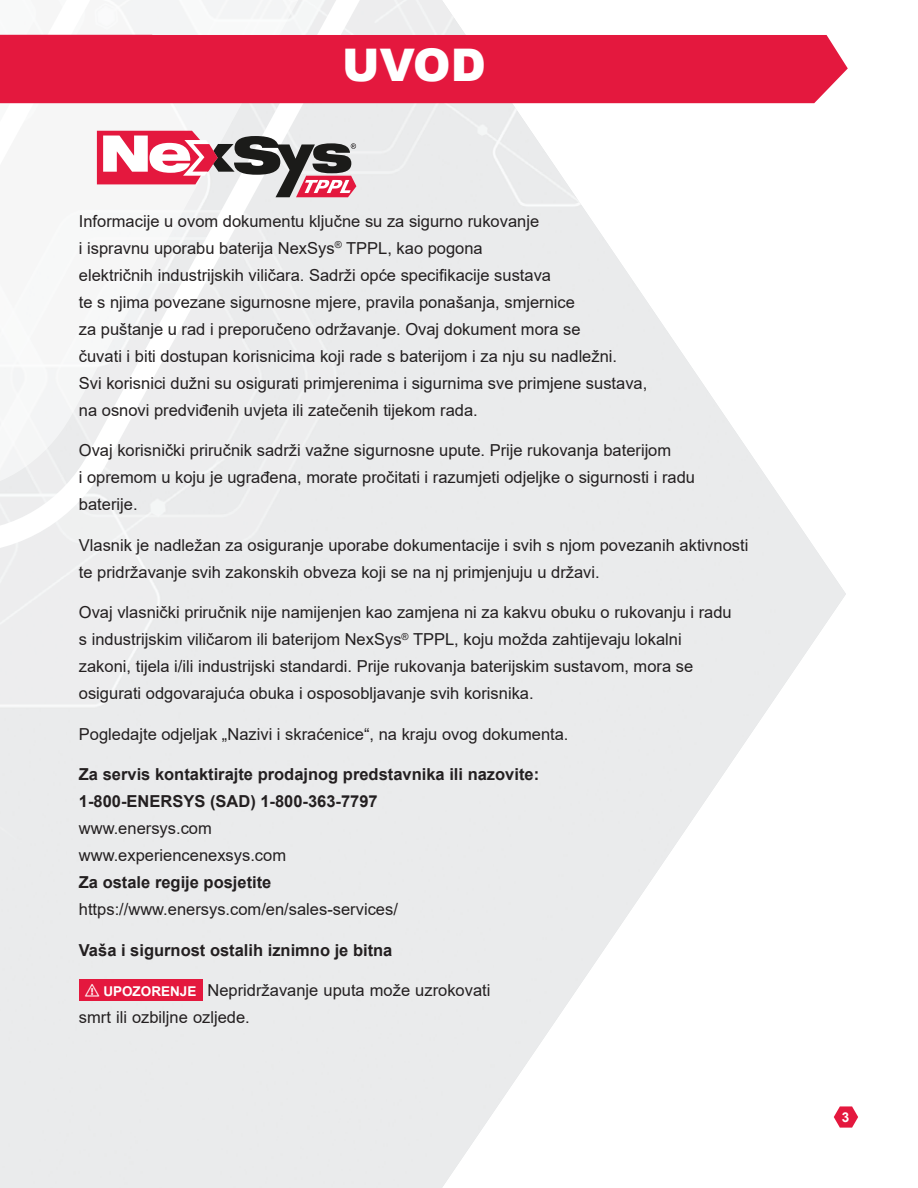
<style>
.page{position:relative;width:918px;height:1188px;background:#fff}
.page>*{position:absolute;margin:0;border:0;box-sizing:border-box;transform-origin:0 0}
.t1{font:900 45px "Arial";color:#fff}
.Labels{font:16.5px/27px "Arial";color:#231f20}
.Labels-2{font:700 16.5px "Arial";color:#231f20}
.body_double_number{font:16.5px/27px "Arial";color:#231f20}
.t2{font:700 13.5px "Arial";color:#fff}
</style>
<div class="page">
<img style="left:0;top:103px;width:846px;height:1085px">
<svg style="left:0;top:0;width:508px;height:553px;fill:#eaebec"></svg>
<svg style="left:0;top:0;width:246px;height:306px;fill:#f6f6f6"></svg>
<div style="left:79px;top:979px;width:123px;height:22px;background:#e4183e"></div>
<div style="left:193px;top:35px;width:655px;height:68px;background:#e4183e"></div>
<div style="left:0;top:35px;width:193px;height:68px;background:#e4183e"></div>
<svg style="left:97px;top:131px;width:259px;height:66px"></svg>
<svg style="left:834px;top:1106px;width:24px;height:22px"></svg>
<p class="t1" style="left:342px;top:32px;width:145px">UVOD</p>
<p class="Labels" style="left:79px;top:207px;width:570px">Informacije u ovom dokumentu ključne su za sigurno rukovanje<br>i ispravnu uporabu baterija NexSys<sup>®</sup> TPPL, kao pogona<br>električnih industrijskih viličara. Sadrži opće specifikacije sustava<br>te s njima povezane sigurnosne mjere, pravila ponašanja, smjernice<br>za puštanje u rad i preporučeno održavanje. Ovaj dokument mora se<br>čuvati i biti dostupan korisnicima koji rade s baterijom i za nju su nadležni.<br>Svi korisnici dužni su osigurati primjerenima i sigurnima sve primjene sustava, na osnovi predviđenih uvjeta ili zatečenih tijekom rada.</p>
<p class="Labels" style="left:79px;top:437px;width:618px">Ovaj korisnički priručnik sadrži važne sigurnosne upute. Prije rukovanja baterijom<br>i opremom u koju je ugrađena, morate pročitati i razumjeti odjeljke o sigurnosti i radu baterije.</p>
<p class="Labels" style="left:79px;top:531px;width:671px">Vlasnik je nadležan za osiguranje uporabe dokumentacije i svih s njom povezanih aktivnosti te pridržavanje svih zakonskih obveza koji se na nj primjenjuju u državi.</p>
<p class="Labels" style="left:79px;top:599px;width:654px">Ovaj vlasnički priručnik nije namijenjen kao zamjena ni za kakvu obuku o rukovanju i radu s industrijskim viličarom ili baterijom NexSys<sup>®</sup> TPPL, koju možda zahtijevaju lokalni zakoni, tijela i/ili industrijski standardi. Prije rukovanja baterijskim sustavom, mora se osigurati odgovarajuća obuka i osposobljavanje svih korisnika.</p>
<p class="Labels" style="left:79px;top:720px;width:491px">Pogledajte odjeljak „Nazivi i skraćenice“, na kraju ovog dokumenta.</p>
<p class="Labels-2" style="left:79px;top:763px;width:462px">Za servis kontaktirajte prodajnog predstavnika ili nazovite:</p>
<p class="Labels-2" style="left:79px;top:790px;width:300px">1-800-ENERSYS (SAD) 1-800-363-7797</p>
<p class="Labels" style="left:79px;top:815px;width:134px">www.enersys.com</p>
<p class="Labels" style="left:79px;top:842px;width:209px">www.experiencenexsys.com</p>
<p class="Labels-2" style="left:79px;top:871px;width:194px">Za ostale regije posjetite</p>
<p class="Labels" style="left:79px;top:896px;width:321px">https://www.enersys.com/en/sales-services/</p>
<p class="Labels-2" style="left:79px;top:938px;width:315px">Vaša i sigurnost ostalih iznimno je bitna</p>
<p class="t2" style="left:85px;top:982px;width:113px">⚠ UPOZORENJE</p>
<p class="body_double_number" style="left:79px;top:977px;width:413px;text-indent:129px">Nepridržavanje uputa može uzrokovati smrt ili ozbiljne ozljede.</p>
<p class="t2" style="left:842px;top:1108px;width:9px">3</p>
</div>
